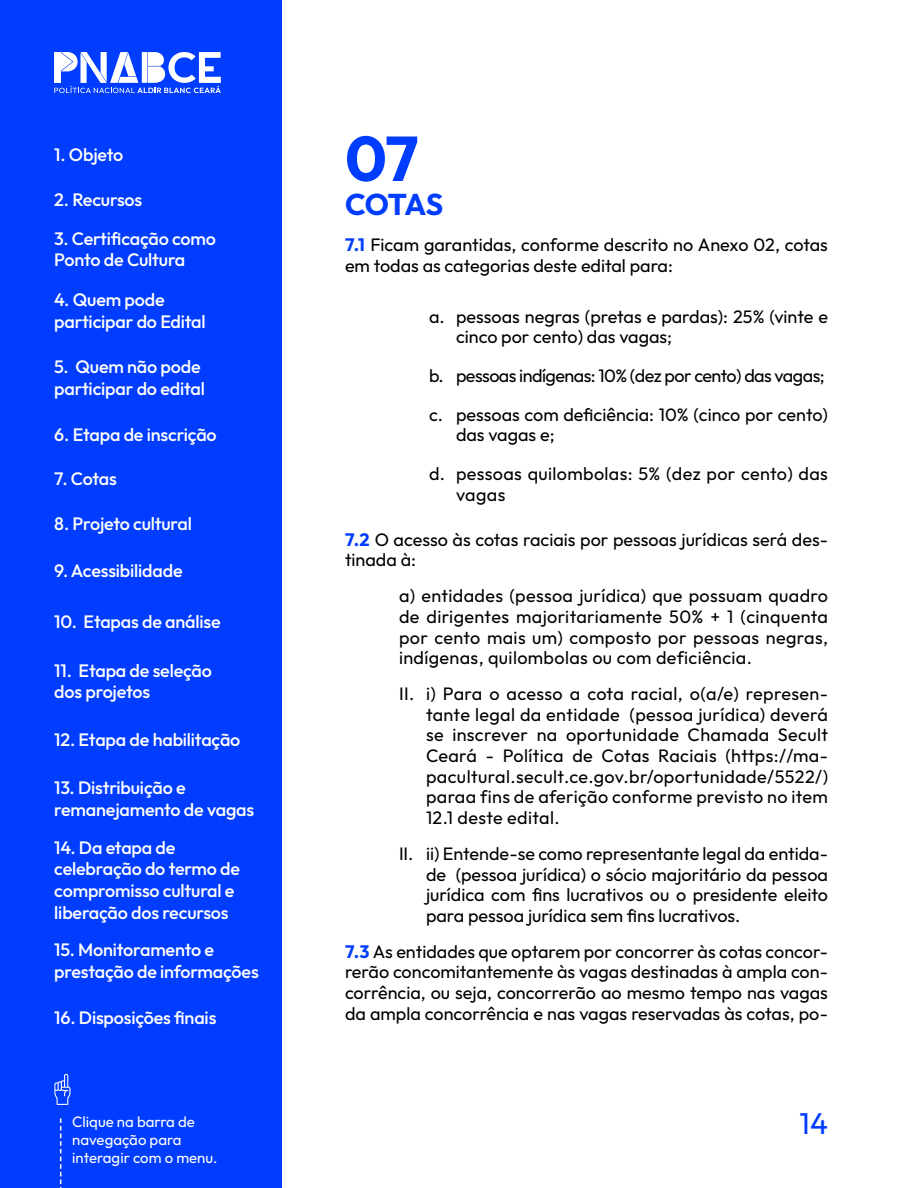
<style>
.page{position:relative;width:918px;height:1188px;background:#fff}
.page>*{position:absolute;margin:0;border:0;box-sizing:border-box;transform-origin:0 0}
.t1{font:700 63px "Outfit";color:#003dff}
.t2{font:700 30px "Outfit";letter-spacing:-.03em;color:#003dff}
.t3{font:30px "Outfit";color:#003dff}
.t4{font:18px/20.7px "Outfit";color:#000;text-align:justify}
.t5{font:500 18px/21.6px "Outfit";letter-spacing:-.01em;color:#fff}
.t6{font:18px/38.7px "Outfit";letter-spacing:-.03em;color:#000}
.t7{font:18px/38.7px "Outfit";letter-spacing:.02em;color:#000}
.t8{font:15px/18px "Outfit";color:#fff}
.s1{font-weight:700;color:#003dff}
</style>
<div class="page">
<div style="left:0;top:0;width:282px;height:1188px;background:#003dff"></div>
<svg style="left:54px;top:52px;width:167px;height:41px"></svg>
<svg style="left:54px;top:1073px;width:17px;height:32px"></svg>
<svg style="left:60px;top:1118px;width:1px;height:70px"></svg>
<p class="t5" style="left:54px;top:144px;width:70px">1. Objeto</p>
<p class="t5" style="left:54px;top:188px;width:90px">2. Recursos</p>
<p class="t5" style="left:54px;top:227px;width:163px">3. Certificação como<br>Ponto de Cultura</p>
<p class="t5" style="left:54px;top:289px;width:153px">4. Quem pode participar do Edital</p>
<p class="t5" style="left:54px;top:355px;width:152px">5. Quem não pode participar do edital</p>
<p class="t5" style="left:54px;top:423px;width:164px">6. Etapa de inscrição</p>
<p class="t5" style="left:54px;top:468px;width:64px">7. Cotas</p>
<p class="t5" style="left:54px;top:512px;width:139px">8. Projeto cultural</p>
<p class="t5" style="left:54px;top:560px;width:130px">9. Acessibilidade</p>
<p class="t5" style="left:54px;top:610px;width:168px">10. Etapas de análise</p>
<p class="t5" style="left:54px;top:659px;width:159px">11. Etapa de seleção dos projetos</p>
<p class="t5" style="left:54px;top:729px;width:188px">12. Etapa de habilitação</p>
<p class="t5" style="left:54px;top:777px;width:201px">13. Distribuição e remanejamento de vagas</p>
<p class="t5" style="left:54px;top:836px;width:187px">14. Da etapa de celebração do termo de compromisso cultural e liberação dos recursos</p>
<p class="t5" style="left:54px;top:939px;width:206px">15. Monitoramento e prestação de informações</p>
<p class="t5" style="left:54px;top:1007px;width:164px">16. Disposições finais</p>
<h1 class="t1" style="left:345px;top:119px;width:75px">07</h1>
<h2 class="t2" style="left:345px;top:186px;width:100px">COTAS</h2>
<p class="t4" style="left:345px;top:234px;width:485px"><span class="s1">7.1</span> Ficam garantidas, conforme descrito no Anexo 02, cotas em todas as categorias deste edital para:</p>
<p class="t4" style="left:456px;top:305px;width:374px;text-indent:-27px">a. pessoas negras (pretas e pardas): 25% (vinte e cinco por cento) das vagas;</p>
<p class="t6" style="left:429px;top:356px;width:401px">b. pessoas indígenas: 10% (dez por cento) das vagas; c. pessoas com deficiência: 10% (cinco por cento)</p>
<p class="t7" style="left:429px;top:415px;width:401px;text-indent:27px">das vagas e;<br>d. pessoas quilombolas: 5% (dez por cento) das</p>
<p class="t4" style="left:456px;top:484px;width:51px">vagas</p>
<p class="t4" style="left:345px;top:529px;width:485px"><span class="s1">7.2</span> O acesso às cotas raciais por pessoas jurídicas será des&shy;tinada à:</p>
<p class="t4" style="left:399px;top:585px;width:431px">a) entidades (pessoa jurídica) que possuam quadro de dirigentes majoritariamente 50% + 1 (cinquenta por cento mais um) composto por pessoas negras, indígenas, quilombolas ou com deficiência.</p>
<p class="t4" style="left:426px;top:683px;width:404px;text-indent:-27px">II. i) Para o acesso a cota racial, o(a/e) represen&shy;tante legal da entidade (pessoa jurídica) deverá se inscrever na oportunidade Chamada Secult Ceará - Política de Cotas Raciais (https://ma&shy;pacultural.secult.ce.gov.br/oportunidade/5522/) paraa fins de aferição conforme previsto no item 12.1 deste edital.</p>
<p class="t4" style="left:426px;top:843px;width:404px;text-indent:-27px">II. ii) Entende-se como representante legal da entida&shy;de (pessoa jurídica) o sócio majoritário da pessoa jurídica com fins lucrativos ou o presidente eleito para pessoa jurídica sem fins lucrativos.</p>
<p class="t4" style="left:345px;top:940px;width:485px"><span class="s1">7.3</span> As entidades que optarem por concorrer às cotas concor&shy;rerão concomitantemente às vagas destinadas à ampla con&shy;corrência, ou seja, concorrerão ao mesmo tempo nas vagas da ampla concorrência e nas vagas reservadas às cotas, po-</p>
<p class="t8" style="left:72px;top:1112px;width:124px">Clique na barra de</p>
<h2 class="t3" style="left:800px;top:1105px;width:30px">14</h2>
<p class="t8" style="left:72px;top:1130px;width:147px">navegação para interagir com o menu.</p>
</div>
